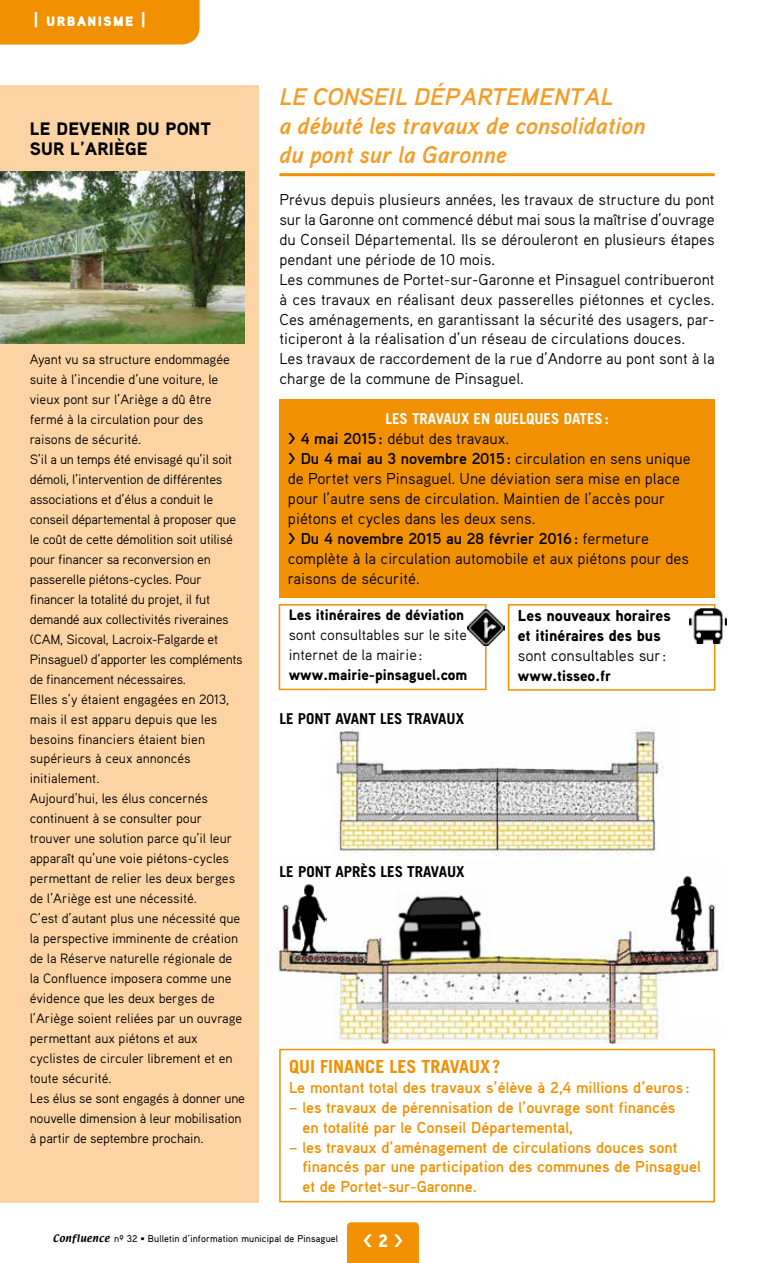
<style>
.page{position:relative;width:766px;height:1263px;background:#fff}
.page>*{position:absolute;margin:0;border:0;box-sizing:border-box;transform-origin:0 0}
.t1{font:italic 700 24px/28.8px "Aaux Pro";color:#f49c25}
.t2{font:18px/20px "Aaux Pro Black SC";letter-spacing:.01em;color:#000}
.t3{font:700 18px "Trade Gothic";color:#f19000}
.t4{font:18px "Aaux Pro Black SC";letter-spacing:.04em;color:#fff}
.t5{font:15.75px/20px "Aaux Pro";color:#000}
.t6{font:700 15.75px/20px "Aaux Pro";color:#f19000}
.t7{font:900 15.75px/20px "Aaux Pro";color:#000}
.t8{font:900 15px "Aaux Pro";color:#000}
.t9{font:15px/20px "Aaux Pro";color:#000}
.t10{font:700 15px "Trade Gothic";color:#000}
.t11{font:700 15px "Trade Gothic";color:#fff}
.t12{font:13.5px/20px "Aaux Pro";letter-spacing:-.005em;color:#000}
.t13{font:500 9.75px "Aaux Pro";letter-spacing:.015em;color:#000}
.s1{font-weight:700}
.s2{font-family:"Textile";font-weight:400;font-size:9px}
.s3{font-family:"Aaux Pro";font-weight:900}
</style>
<div class="page">
<hr style="left:765px;top:796px;width:1px;height:406px;background:#e3edcb">
<div style="left:347px;top:1222px;width:72px;height:41px;background:#f19000"></div>
<div style="left:0;top:0;width:199px;height:45px;background:#f19000"></div>
<hr style="left:279px;top:173px;width:435px;height:3px;background:#f19000">
<img style="left:327px;top:726px;width:338px;height:134px">
<div style="left:279px;top:399px;width:435px;height:198px;background:#f19000"></div>
<div style="left:278px;top:604px;width:208px;height:86px;border:2px solid #f19000"></div>
<div style="left:507px;top:604px;width:208px;height:87px;border:2px solid #f19000"></div>
<div style="left:279px;top:1049px;width:435px;height:153px;border:2px solid #f19000"></div>
<img style="left:258px;top:860px;width:461px;height:183px">
<div style="left:677px;top:976px;width:68px;height:46px;background:#fff;border-radius:4px"></div>
<div style="left:0;top:85px;width:258px;height:1117px;background:#fcd4a3"></div>
<img style="left:689px;top:609px;width:37px;height:35px">
<img style="left:468px;top:609px;width:36px;height:36px">
<img style="left:0;top:172px;width:244px;height:171px">
<h2 class="t4" style="left:33px;top:8px;width:115px">| URBANISME |</h2>
<h2 class="t2" style="left:30px;top:118px;width:170px">LE DEVENIR DU PONT<br>SUR L’ARIÈGE</h2>
<p class="t12" style="left:30px;top:349px;width:217px">Ayant vu sa structure endommagée suite à l’incendie d’une voiture, le vieux pont sur l’Ariège a dû être fermé à la circulation pour des raisons de sécurité.<br>S’il a un temps été envisagé qu’il soit démoli, l’intervention de différentes associations et d’élus a conduit le conseil départemental à proposer que le coût de cette démolition soit utilisé pour financer sa reconversion en passerelle piétons-cycles. Pour financer la totalité du projet, il fut demandé aux collectivités riveraines (CAM, Sicoval, Lacroix-Falgarde et Pinsaguel) d’apporter les compléments de financement nécessaires.<br>Elles s’y étaient engagées en 2013, mais il est apparu depuis que les besoins financiers étaient bien supérieurs à ceux annoncés initialement.<br>Aujourd’hui, les élus concernés continuent à se consulter pour trouver une solution parce qu’il leur apparaît qu’une voie piétons-cycles permettant de relier les deux berges de l’Ariège est une nécessité.<br>C’est d’autant plus une nécessité que la perspective imminente de création de la Réserve naturelle régionale de la Confluence imposera comme une évidence que les deux berges de l’Ariège soient reliées par un ouvrage permettant aux piétons et aux cyclistes de circuler librement et en toute sécurité.<br>Les élus se sont engagés à donner une nouvelle dimension à leur mobilisation à partir de septembre prochain.</p>
<h1 class="t1" style="left:279px;top:81px;width:367px">LE CONSEIL DÉPARTEMENTAL<br>a débuté les travaux de consolidation du pont sur la Garonne</h1>
<p class="t5" style="left:279px;top:189px;width:436px">Prévus depuis plusieurs années, les travaux de structure du pont sur la Garonne ont commencé début mai sous la maîtrise d’ouvrage du Conseil Départemental. Ils se dérouleront en plusieurs étapes pendant une période de 10 mois.<br>Les communes de Portet-sur-Garonne et Pinsaguel contribueront à ces travaux en réalisant deux passerelles piétonnes et cycles.<br>Ces aménagements, en garantissant la sécurité des usagers, par&shy;ticiperont à la réalisation d’un réseau de circulations douces.<br>Les travaux de raccordement de la rue d’Andorre au pont sont à la charge de la commune de Pinsaguel.</p>
<p class="t11" style="left:385px;top:410px;width:225px">LES TRAVAUX EN QUELQUES DATES:</p>
<p class="t5" style="left:288px;top:428px;width:404px"><span class="s1">&gt; 4 mai 2015:</span> début des travaux.<br><span class="s1">&gt; Du 4 mai au 3 novembre 2015:</span> circulation en sens unique de Portet vers Pinsaguel. Une déviation sera mise en place pour l’autre sens de circulation. Maintien de l’accès pour piétons et cycles dans les deux sens.<br><span class="s1">&gt; Du 4 novembre 2015 au 28 février 2016:</span> fermeture complète à la circulation automobile et aux piétons pour des raisons de sécurité.</p>
<p class="t8" style="left:288px;top:605px;width:177px">Les itinéraires de déviation</p>
<p class="t9" style="left:288px;top:625px;width:180px">sont consultables sur le site internet de la mairie:</p>
<p class="t8" style="left:288px;top:665px;width:180px">www.mairie-pinsaguel.com</p>
<p class="t7" style="left:517px;top:605px;width:154px">Les nouveaux horaires et itinéraires des bus</p>
<p class="t5" style="left:517px;top:645px;width:150px">sont consultables sur:</p>
<p class="t8" style="left:517px;top:666px;width:95px">www.tisseo.fr</p>
<p class="t10" style="left:279px;top:709px;width:186px">LE PONT AVANT LES TRAVAUX</p>
<p class="t10" style="left:279px;top:862px;width:186px">LE PONT APRÈS LES TRAVAUX</p>
<h2 class="t3" style="left:289px;top:1055px;width:212px">QUI FINANCE LES TRAVAUX?</h2>
<p class="t6" style="left:289px;top:1077px;width:401px">Le montant total des travaux s’élève à 2,4 millions d’euros :</p>
<p class="t6" style="left:302px;top:1097px;width:374px;text-indent:-13px">– les travaux de pérennisation de l’ouvrage sont financés en totalité par le Conseil Départemental,</p>
<p class="t6" style="left:302px;top:1136px;width:400px;text-indent:-13px">– les travaux d’aménagement de circulations douces sont financés par une participation des communes de Pinsaguel et de Portet-sur-Garonne.</p>
<p class="t13" style="left:53px;top:1233px;width:287px"><span class="s2">Confluence</span> nº 32 • Bulletin d’information municipal de Pinsaguel</p>
<h2 class="t4" style="left:362px;top:1229px;width:42px">&lt; <span class="s3">2</span> &gt;</h2>
</div>
